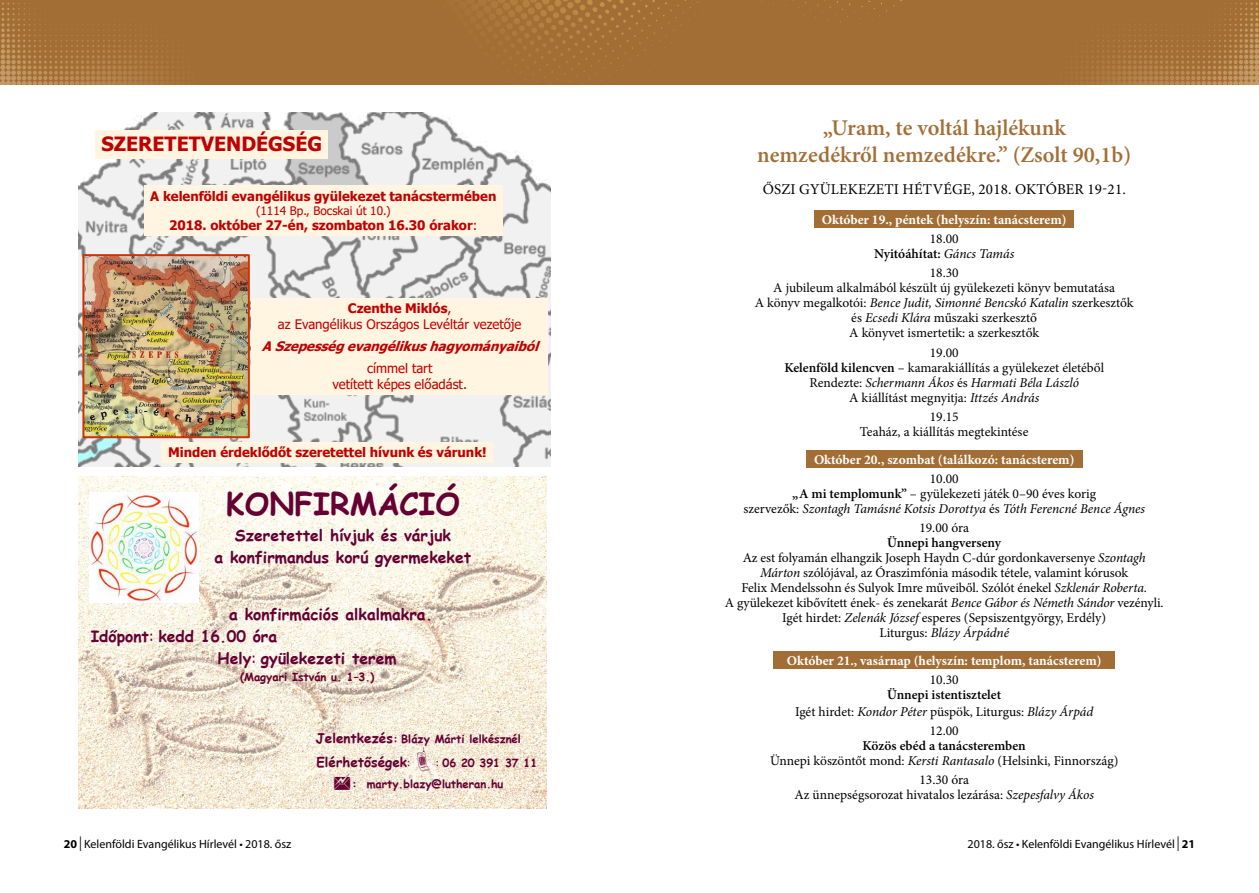
<style>
.page{position:relative;width:1259px;height:893px;background:#fff}
.page>*{position:absolute;margin:0;border:0;box-sizing:border-box;transform-origin:0 0}
.t1{font:700 30.75px "Comic Sans MS";color:#603}
.t2{font:600 22.5px/27px "Minion Pro";color:#a36e35;text-align:center}
.t3{font:700 19.65px "Tahoma";color:#c00000}
.t4{font:700 15.6px/21.9px "Comic Sans MS";color:#603;text-align:center}
.t5{font:15px "Minion Pro";letter-spacing:.01em;color:#000}
.t6{font:13.5px/15px "Minion Pro";letter-spacing:-.005em;color:#000;text-align:center}
.t7{font:700 13.5px "Minion Pro";letter-spacing:-.005em;color:#fff}
.t8{font:italic 13.5px/15px "Minion Pro";letter-spacing:-.005em;color:#000;text-align:center}
.t9{font:600 13.5px/15px "Minion Pro";letter-spacing:-.005em;color:#000;text-align:center}
.t10{font:700 13.5px "Comic Sans MS";color:#603}
.t11{font:700 13.2px "Tahoma";color:#c00000}
.t12{font:13.2px/15.8px "Tahoma";color:#c00000;text-align:center}
.t13{font:italic 700 13.2px "Tahoma";color:#c00000}
.t14{font:12px "Myriad Pro";color:#000}
.t15{font:11.85px "Tahoma";color:#c00000}
.t16{font:700 11.25px/20.7px "Comic Sans MS";color:#603}
.t17{font:700 11.25px "Comic Sans MS";color:#68002a}
.s1{font-weight:400}
.s2{font-weight:700}
.s3{font-size:13.5px}
.s4{font-weight:400;font-size:11.25px}
.s5{font-weight:400;font-style:italic}
.s6{font-style:italic}
.s7{font-weight:600}
.s8{font-style:normal}
.s9{font-weight:600;font-style:normal}
.s10{font-size:21.6px}
</style>
<div class="page">
<div style="left:0;top:0;width:1259px;height:85px;background:#a36e35"></div>
<svg style="left:0;top:2px;width:163px;height:83px"></svg>
<svg style="left:1092px;top:2px;width:167px;height:83px"></svg>
<svg style="left:484px;top:0;width:418px;height:84px"></svg>
<div style="left:814px;top:211px;width:260px;height:17px;background:#a36e35"></div>
<div style="left:806px;top:451px;width:276px;height:17px;background:#a36e35"></div>
<div style="left:773px;top:652px;width:342px;height:17px;background:#a36e35"></div>
<img style="left:79px;top:476px;width:467px;height:333px">
<img style="left:89px;top:493px;width:109px;height:110px">
<svg style="left:79px;top:113px;width:471px;height:353px;fill:#f1f1f1"></svg>
<img style="left:85px;top:257px;width:162px;height:178px">
<div style="left:82px;top:254px;width:168px;height:184px;border:2px solid #c30"></div>
<div style="left:96px;top:130px;width:232px;height:28px;background:#fff5e1"></div>
<div style="left:162px;top:442px;width:331px;height:20px;background:#fff5e1"></div>
<div style="left:252px;top:298px;width:296px;height:97px;background:#fff5e1"></div>
<div style="left:144px;top:186px;width:359px;height:50px;background:#fff5e1"></div>
<svg style="left:417px;top:747px;width:12px;height:24px"></svg>
<svg style="left:334px;top:773px;width:16px;height:17px"></svg>
<h3 class="t3" style="left:101px;top:130px;width:222px">SZERETETVENDÉGSÉG</h3>
<p class="t11" style="left:150px;top:187px;width:348px">A kelenföldi evangélikus gyülekezet tanácstermében</p>
<p class="t15" style="left:256px;top:203px;width:136px">(1114 Bp., Bocskai út 10.)</p>
<p class="t11" style="left:169px;top:216px;width:310px">2018. október 27-én, szombaton 16.30 órakor<span class="s1">:</span></p>
<p class="t12" style="left:278px;top:301px;width:245px"><span class="s2">Czenthe Miklós</span>,<br>az Evangélikus Országos Levéltár vezetője</p>
<p class="t13" style="left:262px;top:337px;width:284px">ASzepességevangélikushagyományaiból</p>
<p class="t12" style="left:332px;top:361px;width:136px">címmel tart<br>vetített képes előadást.</p>
<p class="t11" style="left:168px;top:443px;width:320px">Minden érdeklődőt szeretettel hívunk és várunk!</p>
<h1 class="t1" style="left:226px;top:481px;width:235px">KONFIRMÁCIÓ</h1>
<p class="t4" style="left:214px;top:524px;width:258px">Szeretettel hívjuk és várjuk<br>a konfirmandus korú gyermekeket</p>
<p class="t4" style="left:229px;top:603px;width:205px">a konfirmációs alkalmakra.</p>
<p class="t4" style="left:91px;top:625px;width:188px">Időpont<span class="s1">:</span> kedd 16.00 óra</p>
<p class="t4" style="left:218px;top:647px;width:180px">Hely<span class="s1">:</span> gyülekezeti terem</p>
<p class="t17" style="left:240px;top:668px;width:136px">(Magyari István u. 1–3.)</p>
<p class="t16" style="left:316px;top:728px;width:206px"><span class="s3">Jelentkezés</span>: Blázy Márti lelkésznél</p>
<p class="t10" style="left:316px;top:752px;width:95px">Elérhetőségek<span class="s4">:</span></p>
<p class="t16" style="left:352px;top:752px;width:187px;text-indent:84px"><span class="s1">:</span> 06 20 391 37 11 : marty.blazy@lutheran.hu</p>
<h2 class="t2" style="left:757px;top:115px;width:375px">„Uram, te voltál hajlékunk<br>nemzedékről nemzedékre.” (Zsolt 90,1b)</h2>
<p class="t5" style="left:762px;top:179px;width:364px">ŐSZI GYÜLEKEZETI HÉTVÉGE, 2018. OKTÓBER 19-21.</p>
<p class="t7" style="left:822px;top:210px;width:246px">Október 19., péntek (helyszín: tanácsterem)</p>
<p class="t9" style="left:874px;top:231px;width:141px"><span class="s1">18.00<br></span>Nyitóáhítat: <span class="s5">Gáncs Tamás</span></p>
<p class="t6" style="left:755px;top:266px;width:380px">18.30<br>A jubileum alkalmából készült új gyülekezeti könyv bemutatása<br>A könyv megalkotói: <span class="s6">Bence Judit, Simonné Bencskó Katalin</span> szerkesztők és <span class="s6">Ecsedi Klára</span> műszaki szerkesztő<br>A könyvet ismertetik: a szerkesztők</p>
<p class="t6" style="left:784px;top:345px;width:321px">19.00<br><span class="s7">Kelenföld kilencven</span> – kamarakiállítás a gyülekezet életéből Rendezte: <span class="s6">Schermann Ákos</span> és <span class="s6">Harmati Béla László<br></span>A kiállítást megnyitja: <span class="s6">Ittzés András</span></p>
<p class="t6" style="left:860px;top:409px;width:170px">19.15<br>Teaház, a kiállítás megtekintése</p>
<p class="t7" style="left:814px;top:450px;width:262px">Október 20., szombat (találkozó: tanácsterem)</p>
<p class="t8" style="left:743px;top:471px;width:403px"><span class="s8">10.00<br></span><span class="s9">„A mi templomunk”</span> <span class="s8">– gyülekezeti játék 0–90 éves korig<br>szervezők:</span> Szontagh Tamásné Kotsis Dorottya <span class="s8">és</span> Tóth Ferencné Bence Ágnes</p>
<p class="t6" style="left:919px;top:520px;width:51px">19.00 óra</p>
<p class="t6" style="left:725px;top:535px;width:440px"><span class="s7">Ünnepi hangverseny<br></span>Az est folyamán elhangzik Joseph Haydn C-dúr gordonkaversenye <span class="s6">Szontagh Márton</span> szólójával, az Óraszimfónia második tétele, valamint kórusok<br>Felix Mendelssohn és Sulyok Imre műveiből. Szólót énekel <span class="s6">Szklenár Roberta</span>.<br>A gyülekezet kibővített ének- és zenekarát <span class="s6">Bence Gábor és Németh Sándor</span> vezényli.<br>Igét hirdet: <span class="s6">Zelenák József</span> esperes (Sepsiszentgyörgy, Erdély)<br>Liturgus: <span class="s6">Blázy Árpádné</span></p>
<p class="t7" style="left:787px;top:651px;width:316px">Október 21., vasárnap (helyszín: templom, tanácsterem)</p>
<p class="t6" style="left:929px;top:672px;width:30px">10.30</p>
<p class="t6" style="left:795px;top:687px;width:299px;line-height:16.5px"><span class="s7">Ünnepi istentisztelet<br></span>Igét hirdet: <span class="s6">Kondor Péter</span> püspök, Liturgus: <span class="s6">Blázy Árpád</span></p>
<p class="t6" style="left:929px;top:723px;width:30px">12.00</p>
<p class="t6" style="left:770px;top:738px;width:350px"><span class="s7">Közös ebéd a tanácsteremben<br></span>Ünnepi köszöntőt mond: <span class="s6">Kersti Rantasalo</span> (Helsinki, Finnország)</p>
<p class="t6" style="left:794px;top:772px;width:301px">13.30 óra<br>Az ünnepségsorozat hivatalos lezárása: <span class="s6">Szepesfalvy Ákos</span></p>
<p class="t14" style="left:64px;top:837px;width:229px"><span class="s2">20</span> <span class="s10">I</span> Kelenföldi Evangélikus Hírlevél • 2018. ősz</p>
<p class="t14" style="left:967px;top:837px;width:229px">2018. ősz • Kelenföldi Evangélikus Hírlevél <span class="s10">I</span> <span class="s2">21</span></p>
</div>
